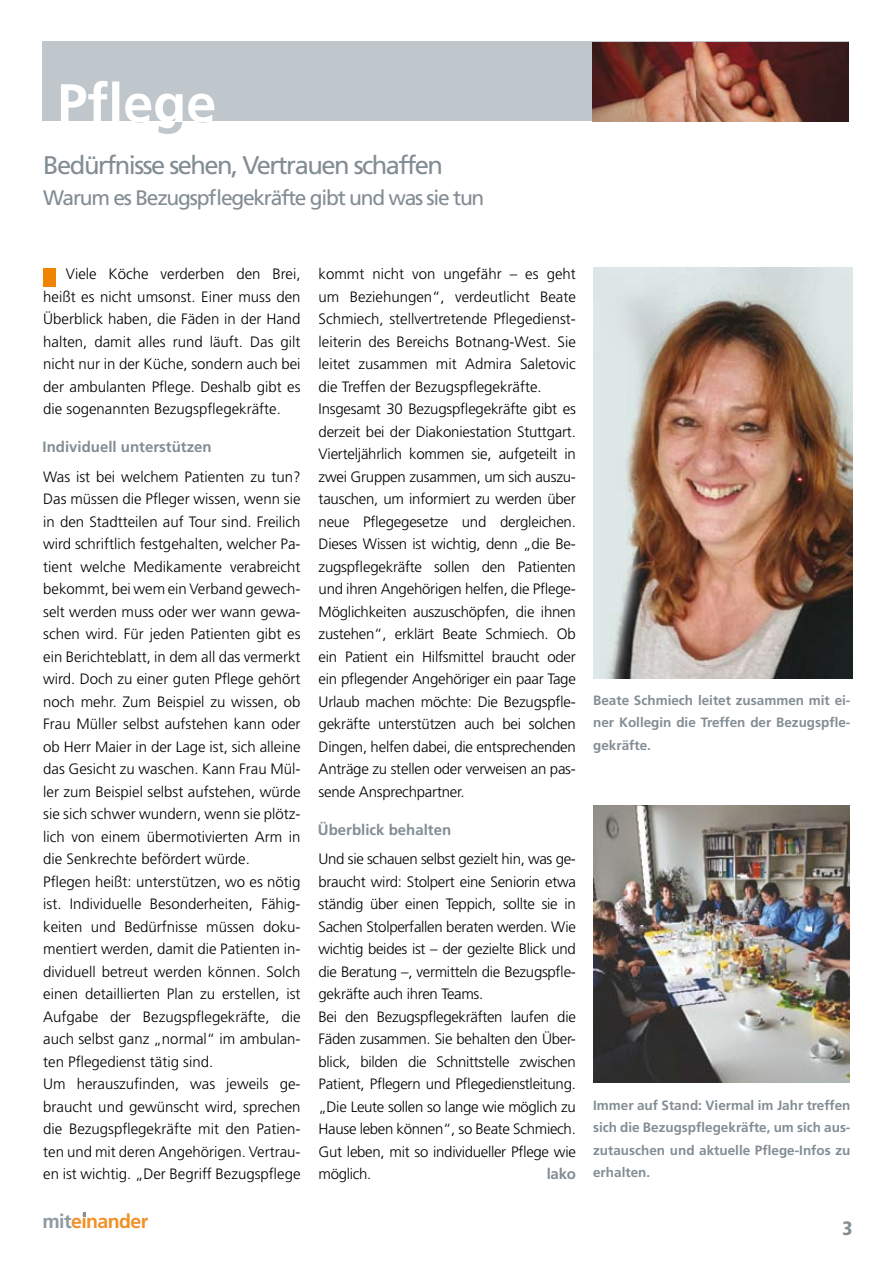
<style>
.page{position:relative;width:893px;height:1263px;background:#fff}
.page>*{position:absolute;margin:0;border:0;box-sizing:border-box;transform-origin:0 0}
.t1{font:25.5px "Frutiger LT Std";letter-spacing:-.06em;color:#828d94}
.t2{font:21px "Frutiger LT Std";letter-spacing:-.06em;color:#828d94}
.t3{font:700 19.5px "Frutiger LT Std";letter-spacing:-.03em;color:#f19127}
.t4{font:900 condensed 19.35px "Frutiger LT Std";color:#828d94}
.t5{font:300 15px/22.5px "Frutiger LT Std";color:#000}
.t6{font:300 15px/22.5px "Frutiger LT Std";letter-spacing:-.02em;color:#000}
.t7{font:700 15px "Frutiger LT Std";color:#828d94}
.t8{font:700 13.5px/22.5px "Frutiger LT Std";color:#828d94;text-align:justify}
.s1{color:#8e99a0}
</style>
<div class="page">
<svg style="left:83px;top:1212px;width:3px;height:5px"></svg>
<div style="left:43px;top:41px;width:806px;height:80px;background:#bfc7cc"></div>
<img style="left:593px;top:43px;width:256px;height:78px">
<svg style="left:61px;top:81px;width:153px;height:42px"></svg>
<svg style="left:158px;top:123px;width:24px;height:11px"></svg>
<div style="left:43px;top:268px;width:13px;height:19px;background:#ef8400"></div>
<img style="left:594px;top:806px;width:256px;height:276px">
<img style="left:593px;top:268px;width:259px;height:410px">
<h1 class="t1" style="left:43px;top:150px;width:401px">Bedürfnisse sehen, Vertrauen schaffen</h1>
<h2 class="t2" style="left:43px;top:185px;width:443px">Warum es Bezugspflegekräfte gibt und was sie tun</h2>
<p class="t5" style="left:43px;top:263px;width:259px;text-align:justify;text-indent:23px">Viele Köche verderben den Brei, heißt es nicht umsonst. Einer muss den Überblick haben, die Fäden in der Hand halten, damit alles rund läuft. Das gilt nicht nur in der Küche, sondern auch bei der ambulanten Pflege. Deshalb gibt es die sogenannten Bezugspflegekräfte.</p>
<p class="t7" style="left:43px;top:438px;width:171px">Individuell unterstützen</p>
<p class="t5" style="left:43px;top:465px;width:259px">Was ist bei welchem Patienten zu tun?<br>Das müssen die Pfleger wissen, wenn sie in den Stadtteilen auf Tour sind. Freilich wird schriftlich festgehalten, welcher Pa&shy;tient welche Medikamente verabreicht bekommt, bei wem ein Verband gewech&shy;selt werden muss oder wer wann gewa&shy;schen wird. Für jeden Patienten gibt es ein Berichteblatt, in dem all das vermerkt wird. Doch zu einer guten Pflege gehört noch mehr. Zum Beispiel zu wissen, ob Frau Müller selbst aufstehen kann oder ob Herr Maier in der Lage ist, sich alleine das Gesicht zu waschen. Kann Frau Mül&shy;ler zum Beispiel selbst aufstehen, würde sie sich schwer wundern, wenn sie plötz&shy;lich von einem übermotivierten Arm in die Senkrechte befördert würde.<br>Pflegen heißt: unterstützen, wo es nötig ist. Individuelle Besonderheiten, Fähig&shy;keiten und Bedürfnisse müssen doku&shy;mentiert werden, damit die Patienten in&shy;dividuell betreut werden können. Solch einen detaillierten Plan zu erstellen, ist Aufgabe der Bezugspflegekräfte, die auch selbst ganz „normal“ im ambulan&shy;ten Pflegedienst tätig sind.<br>Um herauszufinden, was jeweils ge&shy;braucht und gewünscht wird, sprechen die Bezugspflegekräfte mit den Patien&shy;ten und mit deren Angehörigen. Vertrau&shy;en ist wichtig. „Der Begriff Bezugspflege</p>
<p class="t5" style="left:319px;top:263px;width:259px">kommt nicht von ungefähr – es geht um Beziehungen“, verdeutlicht Beate Schmiech, stellvertretende Pflegedienst&shy;leiterin des Bereichs Botnang-West. Sie leitet zusammen mit Admira Saletovic die Treffen der Bezugspflegekräfte.<br>Insgesamt 30 Bezugspflegekräfte gibt es derzeit bei der Diakoniestation Stuttgart.<br>Vierteljährlich kommen sie, aufgeteilt in zwei Gruppen zusammen, um sich auszu&shy;tauschen, um informiert zu werden über neue Pflegegesetze und dergleichen.<br>Dieses Wissen ist wichtig, denn „die Be&shy;zugspflegekräfte sollen den Patienten und ihren Angehörigen helfen, die Pflege-Möglichkeiten auszuschöpfen, die ihnen zustehen“, erklärt Beate Schmiech. Ob ein Patient ein Hilfsmittel braucht oder ein pflegender Angehöriger ein paar Tage Urlaub machen möchte: Die Bezugspfle&shy;gekräfte unterstützen auch bei solchen Dingen, helfen dabei, die entsprechenden Anträge zu stellen oder verweisen an pas&shy;sende Ansprechpartner.</p>
<p class="t7" style="left:318px;top:821px;width:135px">Überblick behalten</p>
<p class="t6" style="left:319px;top:848px;width:259px">Und sie schauen selbst gezielt hin, was ge&shy;braucht wird: Stolpert eine Seniorin etwa ständig über einen Teppich, sollte sie in Sachen Stolperfallen beraten werden. Wie wichtig beides ist – der gezielte Blick und die Beratung –, vermitteln die Bezugspfle&shy;gekräfte auch ihren Teams.<br>Bei den Bezugspflegekräften laufen die Fäden zusammen. Sie behalten den Über&shy;blick, bilden die Schnittstelle zwischen Patient, Pflegern und Pflegedienstleitung. „Die Leute sollen so lange wie möglich zu Hause leben können“, so Beate Schmiech.<br>Gut leben, mit so individueller Pflege wie möglich.</p>
<p class="t7" style="left:547px;top:1165px;width:31px">lako</p>
<p class="t8" style="left:593px;top:689px;width:259px">Beate Schmiech leitet zusammen mit ei&shy;ner Kollegin die Treffen der Bezugspfle&shy;gekräfte.</p>
<p class="t8" style="left:593px;top:1094px;width:259px">Immer auf Stand: Viermal im Jahr treffen sich die Bezugspflegekräfte, um sich aus&shy;zutauschen und aktuelle Pflege-Infos zu erhalten.</p>
<h3 class="t3" style="left:43px;top:1210px;width:107px"><span class="s1">mit</span>einander</h3>
<p class="t4" style="left:842px;top:1216px;width:12px">3</p>
</div>
